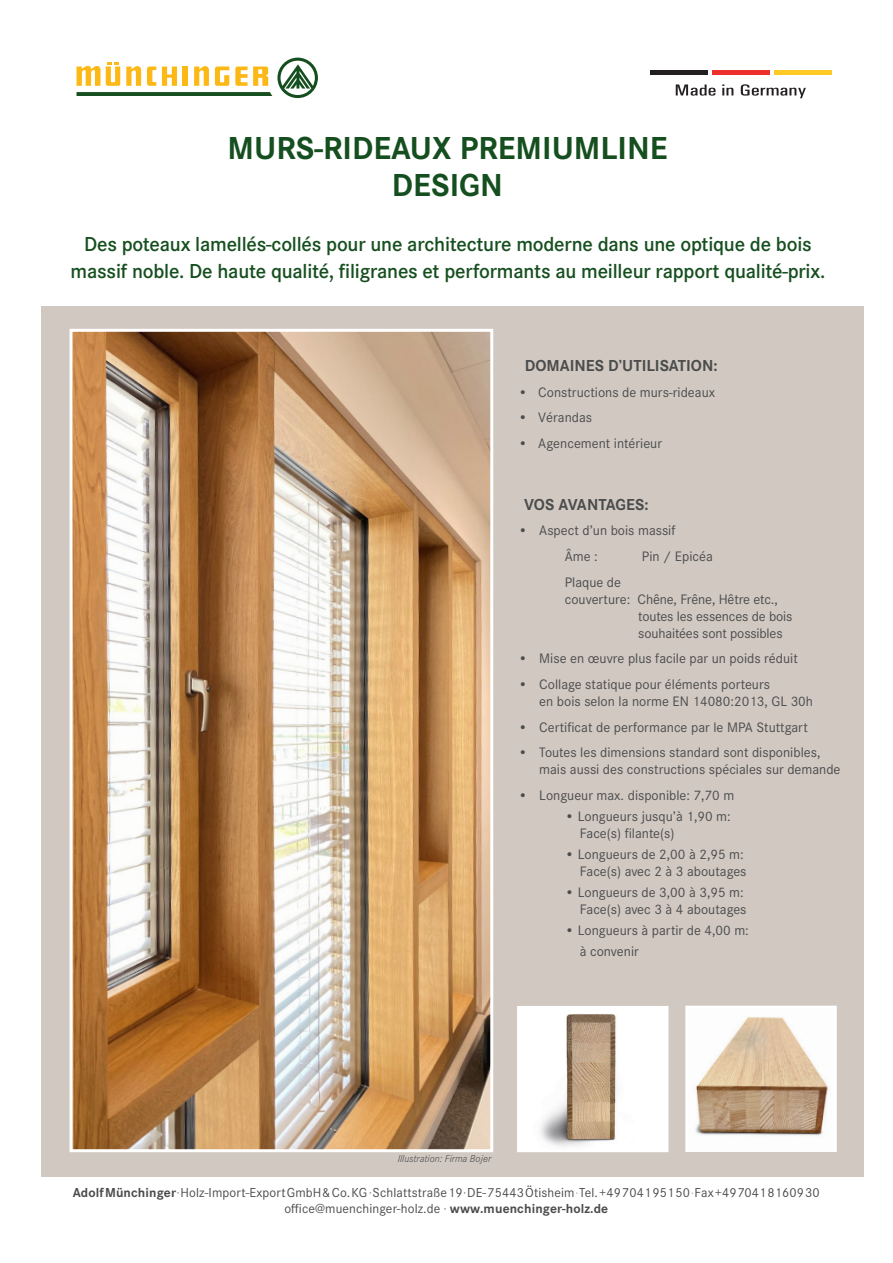
<style>
.page{position:relative;width:893px;height:1263px;background:#fff}
.page>*{position:absolute;margin:0;border:0;box-sizing:border-box;transform-origin:0 0}
.t1{font:700 33px/37.5px "Corporate S Pro";color:#164f1f;text-align:center}
.t2{font:600 21px/27px "Corporate S Pro";letter-spacing:-.01em;color:#164f1f;text-align:center}
.t3{font:700 16.5px "Corporate S Pro";color:#4b4c4d}
.t4{font:14.25px/17.1px "Corporate S Pro";color:#4b4c4d}
.t5{font:13.5px/16.2px "Corporate S Pro";letter-spacing:.01em;color:#4b4c4d;text-align:center}
.t6{font:italic 300 10.5px "Corporate S Pro";color:#4b4c4d}
.s1{font-weight:700}
</style>
<div class="page">
<svg style="left:77px;top:58px;width:241px;height:40px"></svg>
<div style="left:42px;top:306px;width:822px;height:870px;background:#d0c8c1"></div>
<img style="left:74px;top:333px;width:415px;height:815px">
<div style="left:70px;top:329px;width:423px;height:823px;border:3px solid #fff"></div>
<div style="left:518px;top:1007px;width:149px;height:144px;background:#fff"></div>
<img style="left:540px;top:1014px;width:78px;height:133px">
<div style="left:517px;top:1006px;width:151px;height:146px;border:2px solid #fff"></div>
<img style="left:688px;top:1009px;width:146px;height:140px">
<div style="left:685px;top:1006px;width:152px;height:146px;border:2px solid #fff"></div>
<svg style="left:676px;top:84px;width:130px;height:14px"></svg>
<hr style="left:651px;top:70px;width:57px;height:4px;background:#231f20">
<div style="left:712px;top:70px;width:58px;height:5px;background:#ee302d"></div>
<div style="left:774px;top:70px;width:57px;height:5px;background:#feca26"></div>
<h1 class="t1" style="left:227px;top:127px;width:442px">MURS-RIDEAUX PREMIUMLINE<br>DESIGN</h1>
<h2 class="t2" style="left:71px;top:229px;width:756px">Des poteaux lamellés-collés pour une architecture moderne dans une optique de bois massif noble. De haute qualité, filigranes et performants au meilleur rapport qualité-prix.</h2>
<p class="t3" style="left:525px;top:353px;width:194px">DOMAINES D’UTILISATION:</p>
<p class="t4" style="left:518px;top:383px;width:198px">• Constructions de murs-rideaux</p>
<p class="t4" style="left:518px;top:408px;width:76px">• Vérandas</p>
<p class="t4" style="left:518px;top:434px;width:145px">• Agencement intérieur</p>
<p class="t3" style="left:524px;top:491px;width:126px">VOS AVANTAGES:</p>
<p class="t4" style="left:565px;top:517px;width:112px;line-height:25.7px;text-indent:-47px">• Aspect d’un bois massif<br>Âme :</p>
<p class="t4" style="left:642px;top:547px;width:72px">Pin / Epicéa</p>
<p class="t4" style="left:565px;top:572px;width:58px">Plaque de</p>
<p class="t4" style="left:565px;top:589px;width:215px">couverture: Chêne, Frêne, Hêtre etc.,</p>
<p class="t4" style="left:638px;top:606px;width:156px">toutes les essences de bois</p>
<p class="t4" style="left:638px;top:623px;width:146px">souhaitées sont possibles</p>
<p class="t4" style="left:518px;top:649px;width:281px">• Mise en œuvre plus facile par un poids réduit</p>
<p class="t4" style="left:539px;top:675px;width:275px;text-indent:-21px">• Collage statique pour éléments porteurs<br>en bois selon la norme EN 14080:2013, GL 30h</p>
<p class="t4" style="left:518px;top:717px;width:291px">• Certificat de performance par le MPA Stuttgart</p>
<p class="t4" style="left:539px;top:743px;width:303px;text-indent:-21px">• Toutes les dimensions standard sont disponibles, mais aussi des constructions spéciales sur demande</p>
<p class="t4" style="left:518px;top:786px;width:218px">• Longueur max. disponible: 7,70 m</p>
<p class="t4" style="left:580px;top:807px;width:153px;text-indent:-15px">• Longueurs jusqu’à 1,90 m:<br>Face(s) filante(s)</p>
<p class="t4" style="left:565px;top:845px;width:183px;text-align:right">• Longueurs de 2,00 à 2,95 m:<br>Face(s) avec 2 à 3 aboutages</p>
<p class="t4" style="left:565px;top:883px;width:183px;text-align:right">• Longueurs de 3,00 à 3,95 m:<br>Face(s) avec 3 à 4 aboutages</p>
<p class="t4" style="left:580px;top:919px;width:171px;line-height:21px;text-indent:-15px">• Longueurs à partir de 4,00 m: à convenir</p>
<p class="t6" style="left:398px;top:1151px;width:95px">Illustration: Firma Bojer</p>
<p class="t5" style="left:73px;top:1183px;width:748px"><span class="s1">Adolf Münchinger .</span> Holz-Import-Export GmbH &amp; Co. KG <span class="s1">.</span> Schlattstraße 19<span class="s1">.</span> DE- 75443 Ötisheim . Tel. +49 7041 951 50 . Fax +49 7041 81609 30 office@muenchinger-holz.de <span class="s1">. www.muenchinger-holz.de</span></p>
</div>
